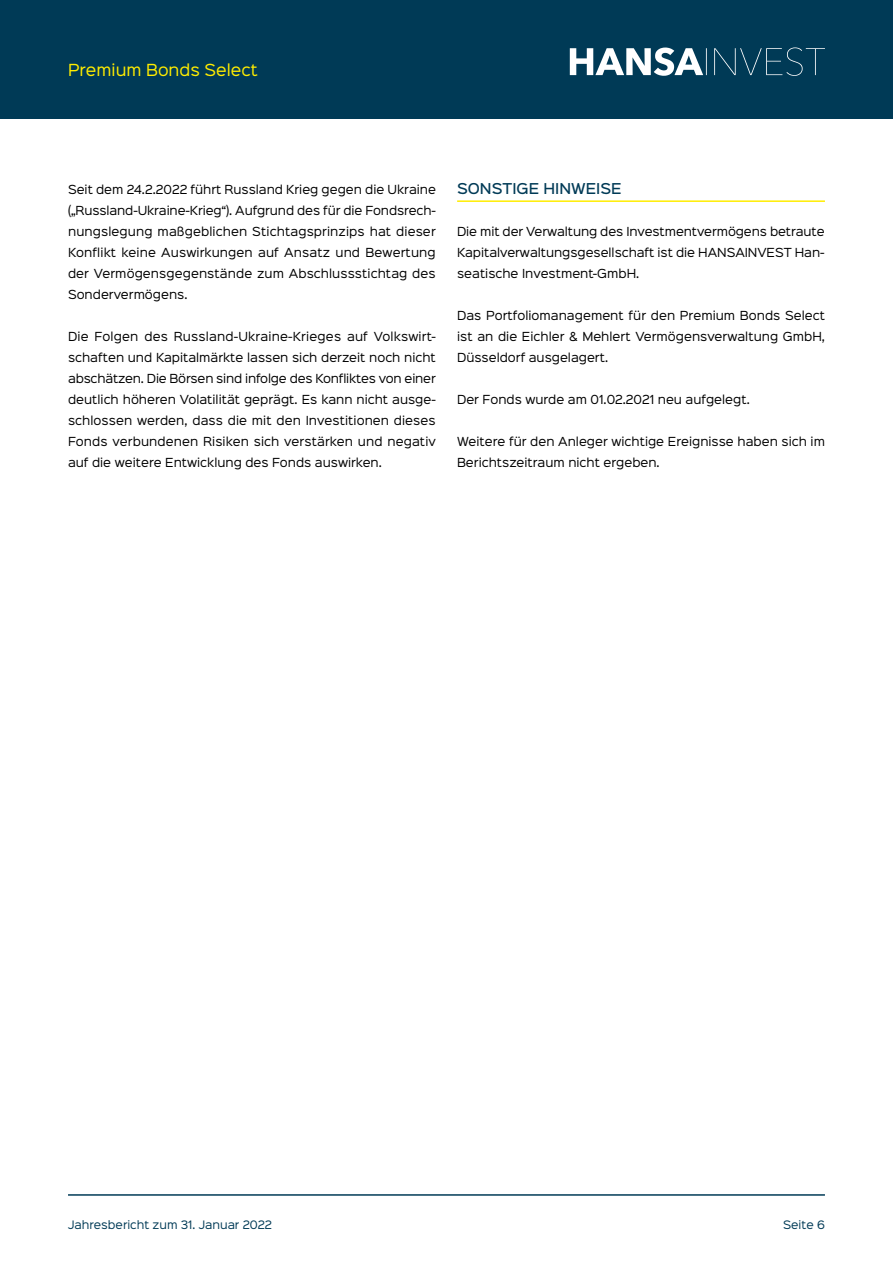
<style>
.page{position:relative;width:893px;height:1263px;background:#fff}
.page>*{position:absolute;margin:0;border:0;box-sizing:border-box;transform-origin:0 0}
.t1{font:15px "Sinkin Sans 400";color:#ffed00}
.t2{font:500 13.5px "Sinkin Sans 500";color:#003a56}
.t3{font:11.25px/21px "Sinkin Sans 400";color:#000;text-align:justify}
.t4{font:10.5px "Sinkin Sans 400";color:#003a56}
</style>
<div class="page">
<div style="left:0;top:0;width:893px;height:119px;background:#003a56"></div>
<svg style="left:570px;top:47px;width:255px;height:29px"></svg>
<hr style="left:68px;top:1194px;width:757px;height:2px;background:#003a56">
<hr style="left:457px;top:200px;width:368px;height:2px;background:#ffed00">
<h1 class="t1" style="left:68px;top:57px;width:191px">Premium Bonds Select</h1>
<p class="t3" style="left:68px;top:178px;width:370px">Seit dem 24.2.2022 führt Russland Krieg gegen die Ukraine („Russland-Ukraine-Krieg“). Aufgrund des für die Fondsrech&shy;nungslegung maßgeblichen Stichtagsprinzips hat dieser Konflikt keine Auswirkungen auf Ansatz und Bewertung der Vermögensgegenstände zum Abschlussstichtag des Sondervermögens.</p>
<p class="t3" style="left:68px;top:325px;width:369px">Die Folgen des Russland-Ukraine-Krieges auf Volkswirt&shy;schaften und Kapitalmärkte lassen sich derzeit noch nicht abschätzen. Die Börsen sind infolge des Konfliktes von einer deutlich höheren Volatilität geprägt. Es kann nicht ausge&shy;schlossen werden, dass die mit den Investitionen dieses Fonds verbundenen Risiken sich verstärken und negativ auf die weitere Entwicklung des Fonds auswirken.</p>
<p class="t2" style="left:457px;top:177px;width:166px">SONSTIGE HINWEISE</p>
<p class="t3" style="left:457px;top:220px;width:369px">Die mit der Verwaltung des Investmentvermögens betraute Kapitalverwaltungsgesellschaft ist die HANSAINVEST Han&shy;seatische Investment-GmbH.</p>
<p class="t3" style="left:457px;top:304px;width:369px">Das Portfoliomanagement für den Premium Bonds Select ist an die Eichler &amp; Mehlert Vermögensverwaltung GmbH, Düsseldorf ausgelagert.</p>
<p class="t3" style="left:457px;top:388px;width:294px">Der Fonds wurde am 01.02.2021 neu aufgelegt.</p>
<p class="t3" style="left:457px;top:430px;width:369px">Weitere für den Anleger wichtige Ereignisse haben sich im<br>Berichtszeitraum nicht ergeben.</p>
<p class="t4" style="left:68px;top:1216px;width:206px">Jahresbericht zum 31. Januar 2022</p>
<p class="t4" style="left:783px;top:1216px;width:43px">Seite 6</p>
</div>
